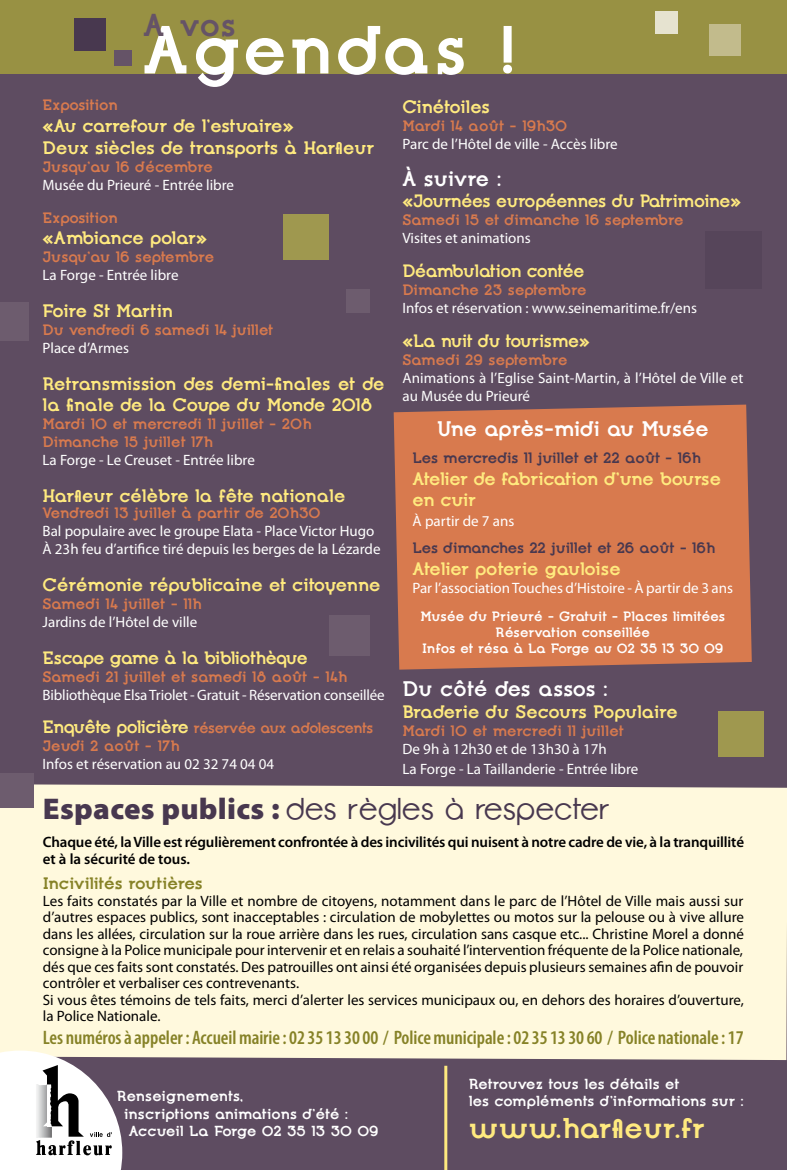
<style>
.page{position:relative;width:787px;height:1170px;background:#fff}
.page>*{position:absolute;margin:0;border:0;box-sizing:border-box;transform-origin:0 0}
.t1{font:700 67.8px "Opificio Serif";letter-spacing:.055em;color:#fff}
.t2{font:700 31.5px "Opificio Serif";color:#655367}
.t3{font:30px "Opificio";letter-spacing:.015em;color:#48384f}
.t4{font:700 28.5px "Opificio Serif";letter-spacing:.015em;color:#ffea7f}
.t5{font:700 21px "Opificio Serif";letter-spacing:.005em;color:#fff}
.t6{font:600 condensed 19.5px "Myriad Pro";letter-spacing:-.005em;color:#868227}
.t7{font:700 18px/21.6px "Opificio Serif";color:#ffea7f}
.t8{font:700 17.85px "Opificio Serif";letter-spacing:-.015em;color:#ffea7f}
.t9{font:700 16.5px "Opificio Serif";letter-spacing:.005em;color:#868227}
.t10{font:15px/16.5px "Myriad Pro";color:#000}
.t11{font:15px/18px "Myriad Pro";color:#fff}
.t12{font:700 15px/18px "Opificio Serif";letter-spacing:.005em;color:#d87a4e}
.t13{font:600 15px/16.5px "Myriad Pro";letter-spacing:-.01em;color:#000}
.t14{font:700 15px "Opificio Serif";letter-spacing:.005em;color:#48384f}
.t15{font:700 14.85px "Opificio Serif";letter-spacing:-.015em;color:#d87a4e}
.t16{font:700 14.55px/17.4px "Opificio Serif";letter-spacing:.015em;color:#fff}
.t17{font:700 14.55px "Opificio Serif";letter-spacing:-.005em;color:#fff}
.t18{font:700 13.5px/16.2px "Opificio Serif";letter-spacing:.015em;color:#fff;text-align:center}
.s1{font-size:17.85px;color:#ffea7f}
.s2{font-family:"Myriad Pro";font-weight:900}
</style>
<div class="page">
<div style="left:0;top:69px;width:787px;height:1100px;background:#5e4c61"></div>
<div style="left:0;top:784px;width:787px;height:275px;background:#fff9dd"></div>
<div style="left:284px;top:215px;width:45px;height:45px;background:#9f984f"></div>
<div style="left:0;top:0;width:786px;height:73px;background:#989143"></div>
<div style="left:74px;top:18px;width:32px;height:32px;background:#48384f"></div>
<div style="left:115px;top:50px;width:17px;height:16px;background:#655367"></div>
<svg style="left:0;top:1050px;width:122px;height:119px;background:#cfcdce"></svg>
<div style="left:704px;top:231px;width:57px;height:58px;background:#56455a"></div>
<div style="left:0;top:772px;width:33px;height:35px;background:#6d5c6e"></div>
<div style="left:347px;top:289px;width:23px;height:23px;background:#6d5c6e"></div>
<div style="left:0;top:302px;width:28px;height:38px;background:#6d5c6e"></div>
<div style="left:329px;top:614px;width:41px;height:41px;background:#6d5c6e"></div>
<div style="left:709px;top:24px;width:32px;height:32px;background:#c2bb8c"></div>
<div style="left:718px;top:711px;width:46px;height:45px;background:#9f984f"></div>
<div style="left:655px;top:12px;width:22px;height:22px;background:#e6e3d0"></div>
<div style="left:393px;top:404px;width:358px;height:265px;background:#d87a4e"></div>
<hr style="left:444px;top:1065px;width:3px;height:104px;background:#ffea7f">
<h2 class="t2" style="left:143px;top:6px;width:94px">A vos</h2>
<h1 class="t1" style="left:143px;top:9px;width:374px">Agendas !</h1>
<p class="t12" style="left:43px;top:96px;width:77px">Exposition</p>
<p class="t7" style="left:43px;top:115px;width:333px">«Au carrefour de l’estuaire»<br>Deux siècles de transports à Harfleur</p>
<p class="t12" style="left:43px;top:158px;width:172px">Jusqu’au 16 décembre</p>
<p class="t11" style="left:43px;top:175px;width:193px">Musée du Prieuré - Entrée libre</p>
<p class="t12" style="left:43px;top:209px;width:77px">Exposition</p>
<p class="t7" style="left:43px;top:227px;width:166px">«Ambiance polar»</p>
<p class="t12" style="left:43px;top:248px;width:173px">Jusqu’au 16 septembre</p>
<p class="t11" style="left:43px;top:266px;width:137px">La Forge - Entrée libre</p>
<p class="t7" style="left:43px;top:300px;width:132px">Foire St Martin</p>
<p class="t12" style="left:43px;top:321px;width:232px">Du vendredi 6 samedi 14 juillet</p>
<p class="t11" style="left:43px;top:339px;width:88px">Place d’Armes</p>
<p class="t7" style="left:43px;top:373px;width:343px">Retransmission des demi-finales et de la finale de la Coupe du Monde 2018</p>
<p class="t12" style="left:43px;top:415px;width:270px">Mardi 10 et mercredi 11 juillet - 20h<br>Dimanche 15 juillet 17h</p>
<p class="t11" style="left:43px;top:451px;width:214px">La Forge - Le Creuset - Entrée libre</p>
<p class="t7" style="left:43px;top:485px;width:304px">Harfleur célèbre la fête nationale</p>
<p class="t12" style="left:43px;top:504px;width:279px">Vendredi 13 juillet à partir de 20h30</p>
<p class="t11" style="left:43px;top:522px;width:339px">Bal populaire avec le groupe Elata - Place Victor Hugo<br>À 23h feu d’artifice tiré depuis les berges de la Lézarde</p>
<p class="t7" style="left:43px;top:574px;width:339px">Cérémonie républicaine et citoyenne</p>
<p class="t12" style="left:43px;top:595px;width:160px">Samedi 14 juillet - 11h</p>
<p class="t11" style="left:43px;top:612px;width:156px">Jardins de l’Hôtel de ville</p>
<p class="t8" style="left:43px;top:646px;width:266px">Escape game à la bibliothèque</p>
<p class="t12" style="left:43px;top:667px;width:306px">Samedi 21 juillet et samedi 18 août - 14h</p>
<p class="t11" style="left:43px;top:685px;width:344px">Bibliothèque Elsa Triolet - Gratuit - Réservation conseillée</p>
<p class="t15" style="left:43px;top:718px;width:332px"><span class="s1">Enquête policière</span> réservée aux adolescents</p>
<p class="t12" style="left:43px;top:736px;width:138px">Jeudi 2 août - 17h</p>
<p class="t11" style="left:43px;top:754px;width:233px">Infos et réservation au 02 32 74 04 04</p>
<p class="t7" style="left:402px;top:96px;width:89px">Cinétoiles</p>
<p class="t12" style="left:402px;top:117px;width:166px">Mardi 14 août - 19h30</p>
<p class="t11" style="left:402px;top:134px;width:217px">Parc de l’Hôtel de ville - Accès libre</p>
<h3 class="t5" style="left:402px;top:166px;width:101px">À suivre :</h3>
<p class="t8" style="left:402px;top:190px;width:340px">«Journées européennes du Patrimoine»</p>
<p class="t12" style="left:402px;top:211px;width:282px">Samedi 15 et dimanche 16 septembre</p>
<p class="t11" style="left:402px;top:229px;width:130px">Visites et animations</p>
<p class="t8" style="left:402px;top:260px;width:183px">Déambulation contée</p>
<p class="t12" style="left:402px;top:281px;width:186px">Dimanche 23 septembre</p>
<p class="t11" style="left:402px;top:299px;width:296px">Infos et réservation : www.seinemaritime.fr/ens</p>
<p class="t8" style="left:402px;top:330px;width:189px">«La nuit du tourisme»</p>
<p class="t12" style="left:402px;top:351px;width:166px">Samedi 29 septembre</p>
<p class="t11" style="left:402px;top:368px;width:342px">Animations à l’Eglise Saint-Martin, à l’Hôtel de Ville et au Musée du Prieuré</p>
<h3 class="t5" style="left:437px;top:416px;width:273px">Une après-midi au Musée</h3>
<p class="t14" style="left:412px;top:449px;width:289px">Les mercredis 11 juillet et 22 août - 16h</p>
<p class="t7" style="left:412px;top:468px;width:310px">Atelier de fabrication d’une bourse en cuir</p>
<p class="t11" style="left:412px;top:512px;width:103px">À partir de 7 ans</p>
<p class="t14" style="left:412px;top:539px;width:304px">Les dimanches 22 juillet et 26 août - 16h</p>
<p class="t7" style="left:412px;top:558px;width:209px">Atelier poterie gauloise</p>
<p class="t11" style="left:412px;top:578px;width:322px">Par l’association Touches d’Histoire - À partir de 3 ans</p>
<p class="t18" style="left:420px;top:608px;width:306px">Musée du Prieuré - Gratuit - Places limitées<br>Réservation conseillée<br>Infos et résa à La Forge au 02 35 13 30 09</p>
<h3 class="t5" style="left:402px;top:676px;width:207px">Du côté des assos :</h3>
<p class="t7" style="left:402px;top:701px;width:277px">Braderie du Secours Populaire</p>
<p class="t12" style="left:402px;top:721px;width:222px">Mardi 10 et mercredi 11 juillet</p>
<p class="t11" style="left:402px;top:738px;width:237px;line-height:19.8px">De 9h à 12h30 et de 13h30 à 17h<br>La Forge - La Taillanderie - Entrée libre</p>
<h3 class="t3" style="left:43px;top:791px;width:568px"><span class="s2">Espaces publics :</span> des règles à respecter</h3>
<p class="t13" style="left:43px;top:833px;width:702px">Chaque été, la Ville est régulièrement confrontée à des incivilités qui nuisent à notre cadre de vie, à la tranquillité et à la sécurité de tous.</p>
<p class="t9" style="left:43px;top:873px;width:161px">Incivilités routières</p>
<p class="t10" style="left:43px;top:892px;width:702px">Les faits constatés par la Ville et nombre de citoyens, notamment dans le parc de l’Hôtel de Ville mais aussi sur d’autres espaces publics, sont inacceptables : circulation de mobylettes ou motos sur la pelouse ou à vive allure dans les allées, circulation sur la roue arrière dans les rues, circulation sans casque etc... Christine Morel a donné consigne à la Police municipale pour intervenir et en relais a souhaité l’intervention fréquente de la Police nationale, dés que ces faits sont constatés. Des patrouilles ont ainsi été organisées depuis plusieurs semaines afin de pouvoir contrôler et verbaliser ces contrevenants.<br>Si vous êtes témoins de tels faits, merci d’alerter les services municipaux ou, en dehors des horaires d’ouverture, la Police Nationale.</p>
<h3 class="t6" style="left:43px;top:1025px;width:702px">Les numéros à appeler : Accueil mairie : 02 35 13 30 00 / Police municipale : 02 35 13 30 60 / Police nationale : 17</h3>
<p class="t16" style="left:117px;top:1087px;width:127px">Renseignements,</p>
<p class="t16" style="left:124px;top:1105px;width:225px">inscriptions animations d’été :</p>
<p class="t17" style="left:129px;top:1122px;width:251px">Accueil La Forge 02 35 13 30 09</p>
<p class="t16" style="left:469px;top:1075px;width:276px">Retrouvez tous les détails et<br>les compléments d’informations sur :</p>
<h3 class="t4" style="left:469px;top:1110px;width:237px">www.harfleur.fr</h3>
</div>
